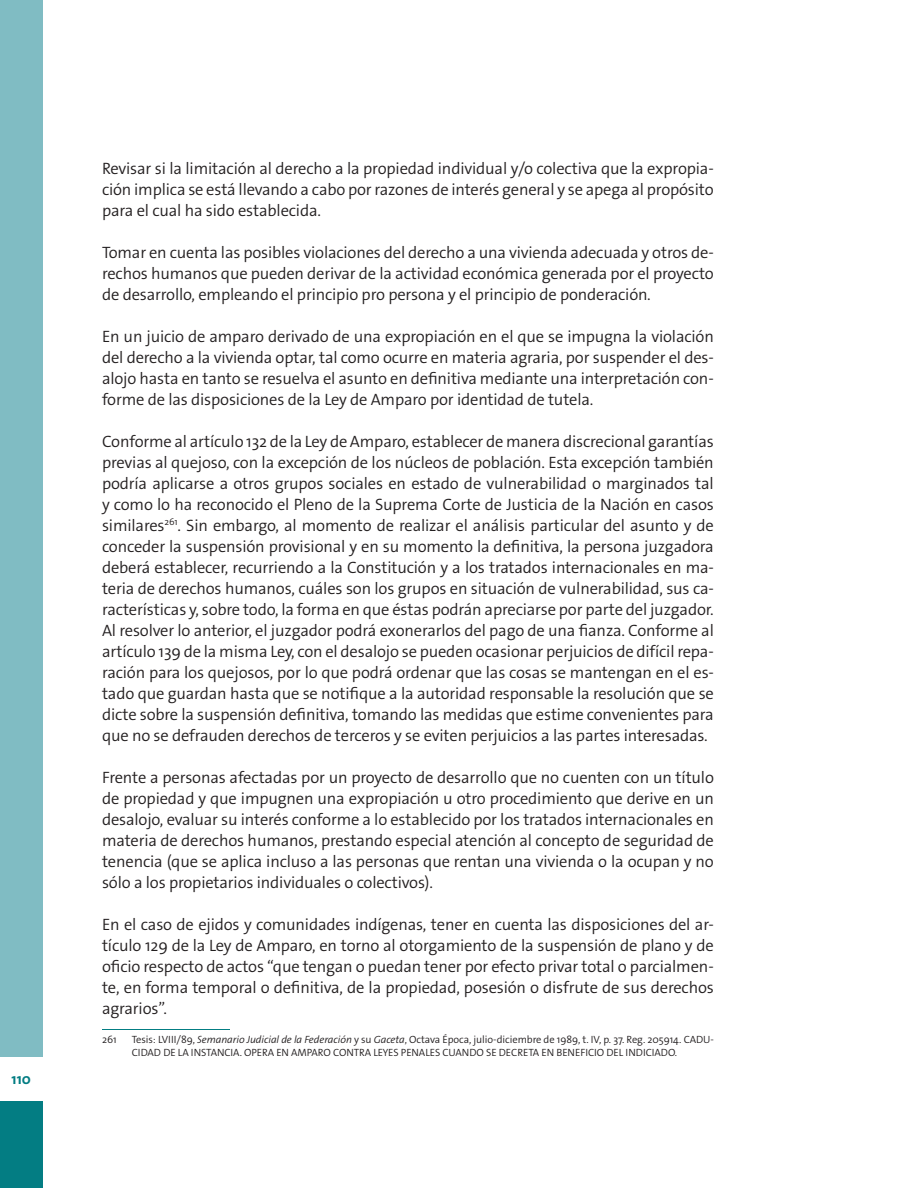
<style>
.page{position:relative;width:918px;height:1188px;background:#fff}
.page>*{position:absolute;margin:0;border:0;box-sizing:border-box;transform-origin:0 0}
.t1{font:300 16.5px/21px "The Sans Os F";letter-spacing:-.01em;color:#231f20;text-align:justify}
.t2{font:700 15px "The Sans Os F";color:#037d83}
.t3{font:300 10.5px/13.5px "The Sans Os F";letter-spacing:-.005em;color:#231f20}
.s1{font-style:italic}
</style>
<div class="page">
<div style="left:0;top:1101px;width:43px;height:87px;background:#037d83"></div>
<div style="left:0;top:0;width:43px;height:1056px;background:#80bcc3"></div>
<hr style="left:102px;top:1029px;width:128px;height:1px;background:#037d83">
<p class="t2" style="left:12px;top:1070px;width:21px">110</p>
<p class="t1" style="left:102px;top:158px;width:613px">Revisar si la limitación al derecho a la propiedad individual y/o colectiva que la expropia&shy;ción implica se está llevando a cabo por razones de interés general y se apega al propósito para el cual ha sido establecida.</p>
<p class="t1" style="left:102px;top:242px;width:613px">Tomar en cuenta las posibles violaciones del derecho a una vivienda adecuada y otros de&shy;rechos humanos que pueden derivar de la actividad económica generada por el proyecto de desarrollo, empleando el principio pro persona y el principio de ponderación.</p>
<p class="t1" style="left:102px;top:326px;width:613px">En un juicio de amparo derivado de una expropiación en el que se impugna la violación del derecho a la vivienda optar, tal como ocurre en materia agraria, por suspender el des&shy;alojo hasta en tanto se resuelva el asunto en definitiva mediante una interpretación con&shy;forme de las disposiciones de la Ley de Amparo por identidad de tutela.</p>
<p class="t1" style="left:102px;top:431px;width:613px">Conforme al artículo 132 de la Ley de Amparo, establecer de manera discrecional garantías previas al quejoso, con la excepción de los núcleos de población. Esta excepción también podría aplicarse a otros grupos sociales en estado de vulnerabilidad o marginados tal y como lo ha reconocido el Pleno de la Suprema Corte de Justicia de la Nación en casos similares<sup>261</sup>. Sin embargo, al momento de realizar el análisis particular del asunto y de conceder la suspensión provisional y en su momento la definitiva, la persona juzgadora deberá establecer, recurriendo a la Constitución y a los tratados internacionales en ma&shy;teria de derechos humanos, cuáles son los grupos en situación de vulnerabilidad, sus ca&shy;racterísticas y, sobre todo, la forma en que éstas podrán apreciarse por parte del juzgador.<br>Al resolver lo anterior, el juzgador podrá exonerarlos del pago de una fianza. Conforme al artículo 139 de la misma Ley, con el desalojo se pueden ocasionar perjuicios de difícil repa&shy;ración para los quejosos, por lo que podrá ordenar que las cosas se mantengan en el es&shy;tado que guardan hasta que se notifique a la autoridad responsable la resolución que se dicte sobre la suspensión definitiva, tomando las medidas que estime convenientes para que no se defrauden derechos de terceros y se eviten perjuicios a las partes interesadas.</p>
<p class="t1" style="left:102px;top:767px;width:613px">Frente a personas afectadas por un proyecto de desarrollo que no cuenten con un título de propiedad y que impugnen una expropiación u otro procedimiento que derive en un desalojo, evaluar su interés conforme a lo establecido por los tratados internacionales en materia de derechos humanos, prestando especial atención al concepto de seguridad de tenencia (que se aplica incluso a las personas que rentan una vivienda o la ocupan y no sólo a los propietarios individuales o colectivos).</p>
<p class="t1" style="left:102px;top:914px;width:613px">En el caso de ejidos y comunidades indígenas, tener en cuenta las disposiciones del ar&shy;tículo 129 de la Ley de Amparo, en torno al otorgamiento de la suspensión de plano y de oficio respecto de actos “que tengan o puedan tener por efecto privar total o parcialmen&shy;te, en forma temporal o definitiva, de la propiedad, posesión o disfrute de sus derechos agrarios”.</p>
<p class="t3" style="left:102px;top:1032px;width:16px">261</p>
<p class="t3" style="left:132px;top:1032px;width:584px">Tesis: LVIII/89, <span class="s1">Semanario Judicial de la Federación</span> y su <span class="s1">Gaceta</span>, Octava Época, julio-diciembre de 1989, t. IV, p. 37. Reg. 205914. CADU-<br>CIDAD DE LA INSTANCIA. OPERA EN AMPARO CONTRA LEYES PENALES CUANDO SE DECRETA EN BENEFICIO DEL INDICIADO.</p>
</div>
